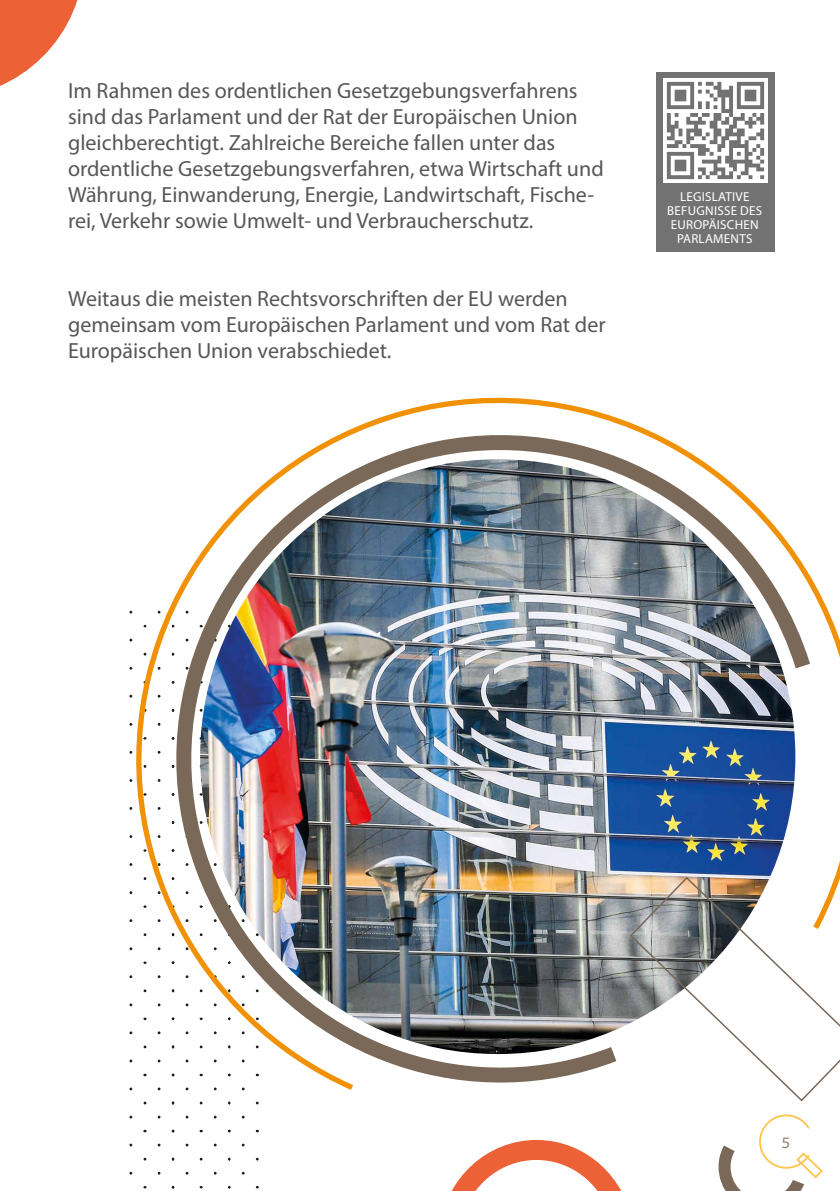
<style>
.page{position:relative;width:840px;height:1191px;background:#fff}
.page>*{position:absolute;margin:0;border:0;box-sizing:border-box;transform-origin:0 0}
.Paragraph{font:22px/26px "Myriad Pro";color:#575756}
.t1{font:semi-expanded 16px "Myriad Pro";color:#918272}
.bijschrift_qrcode{font:13px/14px "Myriad Pro";letter-spacing:.02em;color:#fff;text-align:center}
</style>
<div class="page">
<svg style="left:718px;top:1114px;width:105px;height:77px"></svg>
<svg style="left:451px;top:1140px;width:171px;height:51px"></svg>
<div style="left:655px;top:72px;width:118px;height:179px;background:#737272"></div>
<svg style="left:0;top:0;width:78px;height:86px"></svg>
<img style="left:129px;top:397px;width:710px;height:697px">
<img style="left:663px;top:79px;width:103px;height:103px">
<p class="Paragraph" style="left:68px;top:77px;width:537px">Im Rahmen des ordentlichen Gesetzgebungsverfahrens sind das Parlament und der Rat der Europäischen Union gleichberechtigt. Zahlreiche Bereiche fallen unter das ordentliche Gesetzgebungsverfahren, etwa Wirtschaft und Währung, Einwanderung, Energie, Landwirtschaft, Fische&shy;rei, Verkehr sowie Umwelt- und Verbraucherschutz.</p>
<p class="Paragraph" style="left:68px;top:285px;width:538px">Weitaus die meisten Rechtsvorschriften der EU werden gemeinsam vom Europäischen Parlament und vom Rat der<br>Europäischen Union verabschiedet.</p>
<p class="bijschrift_qrcode" style="left:667px;top:189px;width:96px">LEGISLATIVE<br>BEFUGNISSE DES<br>EUROPÄISCHEN<br>PARLAMENTS</p>
<p class="t1" style="left:780px;top:1132px;width:10px">5</p>
</div>
